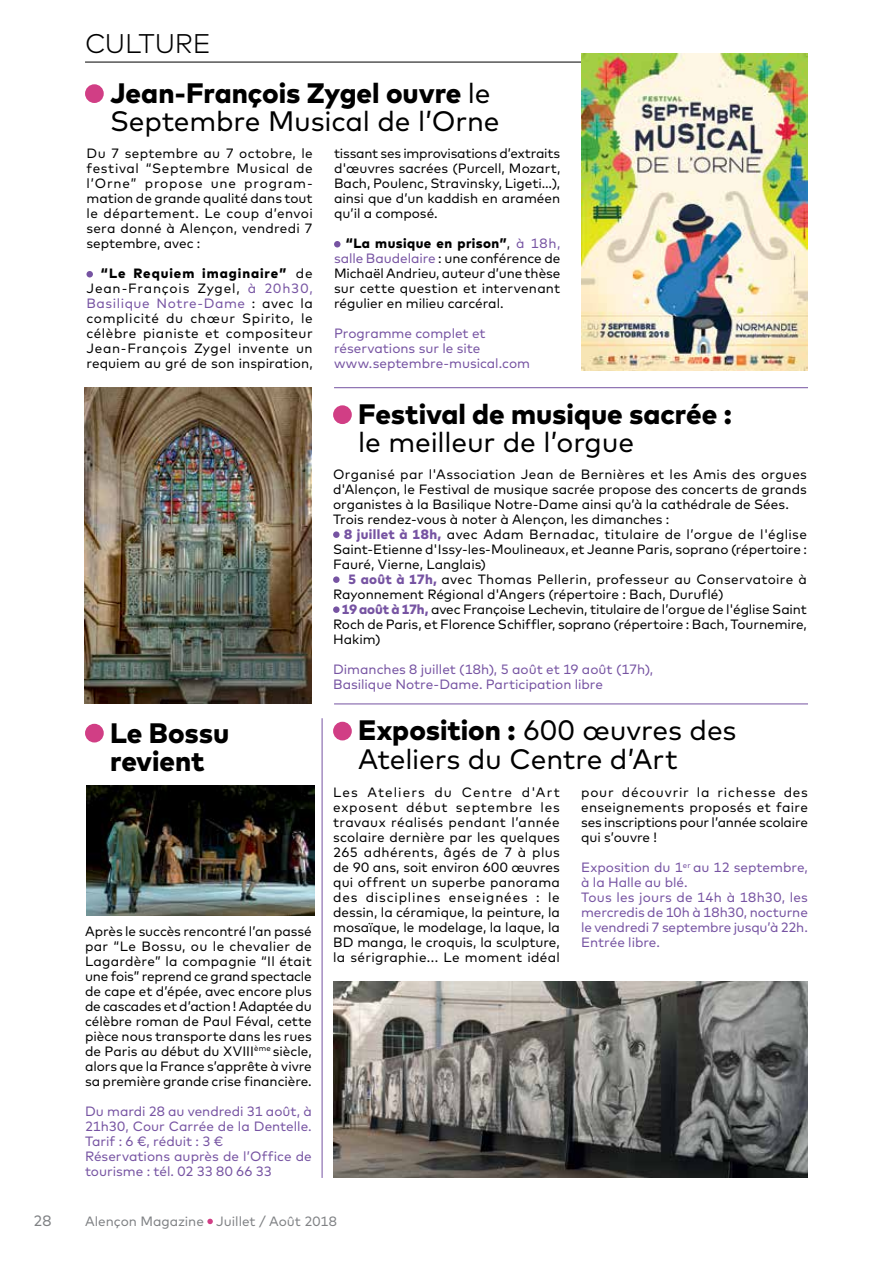
<style>
.page{position:relative;width:893px;height:1263px;background:#fff}
.page>*{position:absolute;margin:0;border:0;box-sizing:border-box;transform-origin:0 0}
.t1{font:28.2px/28.2px "Mark";letter-spacing:-.005em;color:#000}
.t2{font:800 28.2px/28.2px "Mark";color:#000}
.t3{font:300 27px "Mark";letter-spacing:-.01em;color:#000}
.t4{font:15px "Mark";color:#808285}
.t5{font:13.5px/15px "Mark";color:#000;text-align:justify}
.t6{font:13.5px/15px "Mark";color:#7653a2}
.t7{font:13.5px "Mark";color:#808285}
.s1{font-weight:800}
.s2{color:#7653a2}
.s3{font-weight:800;color:#7653a2}
</style>
<div class="page">
<svg style="left:207px;top:1219px;width:6px;height:5px"></svg>
<div style="left:85px;top:84px;width:19px;height:19px;background:#d13e85;border-radius:50%"></div>
<div style="left:333px;top:405px;width:19px;height:19px;background:#d13e85;border-radius:50%"></div>
<div style="left:85px;top:724px;width:19px;height:18px;background:#d13e85;border-radius:50%"></div>
<div style="left:333px;top:722px;width:19px;height:18px;background:#d13e85;border-radius:50%"></div>
<hr style="left:85px;top:62px;width:723px;height:1px;background:#000">
<div style="left:86px;top:271px;width:7px;height:6px;background:#7653a2;border-radius:50%"></div>
<div style="left:334px;top:241px;width:7px;height:6px;background:#7653a2;border-radius:50%"></div>
<div style="left:333px;top:531px;width:7px;height:7px;background:#7653a2;border-radius:50%"></div>
<div style="left:333px;top:576px;width:7px;height:7px;background:#7653a2;border-radius:50%"></div>
<div style="left:333px;top:606px;width:7px;height:7px;background:#7653a2;border-radius:50%"></div>
<img style="left:581px;top:53px;width:227px;height:318px">
<img style="left:333px;top:982px;width:475px;height:196px">
<img style="left:84px;top:387px;width:228px;height:316px">
<img style="left:86px;top:785px;width:228px;height:131px">
<hr style="left:334px;top:387px;width:474px;height:1px;background:#7653a2">
<hr style="left:334px;top:703px;width:474px;height:1px;background:#7653a2">
<hr style="left:322px;top:718px;width:1px;height:460px;background:#7653a2">
<h2 class="t3" style="left:85px;top:28px;width:127px">CULTURE</h2>
<h1 class="t1" style="left:110px;top:79px;width:391px"><span class="s1">Jean-François Zygel ouvre</span> le<br>Septembre Musical de l’Orne</h1>
<p class="t5" style="left:86px;top:146px;width:228px">Du 7 septembre au 7 octobre, le festival “Septembre Musical de l’Orne” propose une program&shy;mation de grande qualité dans tout le département. Le coup d’envoi sera donné à Alençon, vendredi 7 septembre, avec :</p>
<p class="t5" style="left:86px;top:266px;width:228px;text-indent:14px"><span class="s1">“Le Requiem imaginaire”</span> de Jean-François Zygel, <span class="s2">à 20h30, Basilique Notre-Dame</span> : avec la complicité du chœur Spirito, le célèbre pianiste et compositeur Jean-François Zygel invente un requiem au gré de son inspiration,</p>
<p class="t5" style="left:334px;top:146px;width:228px">tissant ses improvisations d’extraits d'œuvres sacrées (Purcell, Mozart, Bach, Poulenc, Stravinsky, Ligeti…), ainsi que d’un kaddish en araméen qu’il a composé.</p>
<p class="t5" style="left:334px;top:236px;width:228px;text-indent:12px"><span class="s1">“La musique en prison”</span>, <span class="s2">à 18h, salle Baudelaire</span> : une conférence de Michaël Andrieu, auteur d’une thèse sur cette question et intervenant régulier en milieu carcéral.</p>
<p class="t6" style="left:334px;top:326px;width:198px">Programme complet et réservations sur le site www.septembre-musical.com</p>
<h1 class="t2" style="left:358px;top:400px;width:375px">Festival de musique sacrée :</h1>
<h1 class="t1" style="left:358px;top:428px;width:277px">le meilleur de l’orgue</h1>
<p class="t5" style="left:333px;top:466px;width:475px;text-align:left">Organisé par l'Association Jean de Bernières et les Amis des orgues d'Alençon, le Festival de musique sacrée propose des concerts de grands organistes à la Basilique Notre-Dame ainsi qu’à la cathédrale de Sées.<br>Trois rendez-vous à noter à Alençon, les dimanches :</p>
<p class="t5" style="left:333px;top:526px;width:475px;text-indent:11px"><span class="s3">8 juillet à 18h,</span> avec Adam Bernadac, titulaire de l’orgue de l'église Saint-Etienne d'Issy-les-Moulineaux, et Jeanne Paris, soprano (répertoire :<br>Fauré, Vierne, Langlais)</p>
<p class="t5" style="left:333px;top:571px;width:475px;text-indent:15px"><span class="s3">5 août à 17h,</span> avec Thomas Pellerin, professeur au Conservatoire à<br>Rayonnement Régional d'Angers (répertoire : Bach, Duruflé)</p>
<p class="t5" style="left:333px;top:601px;width:475px;text-indent:8px"><span class="s3">19 août à 17h,</span> avec Françoise Lechevin, titulaire de l’orgue de l'église Saint Roch de Paris, et Florence Schiffler, soprano (répertoire : Bach, Tournemire, Hakim)</p>
<p class="t6" style="left:333px;top:661px;width:322px">Dimanches 8 juillet (18h), 5 août et 19 août (17h),<br>Basilique Notre-Dame. Participation libre</p>
<h1 class="t2" style="left:110px;top:719px;width:121px">Le Bossu revient</h1>
<h1 class="t1" style="left:358px;top:717px;width:380px"><span class="s1">Exposition :</span> 600 œuvres des<br>Ateliers du Centre d’Art</h1>
<p class="t5" style="left:85px;top:923px;width:228px">Après le succès rencontré l’an passé par “Le Bossu, ou le chevalier de Lagardère” la compagnie “Il était une fois” reprend ce grand spectacle de cape et d’épée, avec encore plus de cascades et d’action ! Adaptée du célèbre roman de Paul Féval, cette pièce nous transporte dans les rues de Paris au début du XVIII<sup>ème</sup> siècle, alors que la France s’apprête à vivre sa première grande crise financière.</p>
<p class="t6" style="left:85px;top:1103px;width:228px">Du mardi 28 au vendredi 31 août, à<br>21h30, Cour Carrée de la Dentelle.<br>Tarif : 6 €, réduit : 3 €<br>Réservations auprès de l’Office de tourisme : tél. 02 33 80 66 33</p>
<p class="t5" style="left:333px;top:785px;width:228px">Les Ateliers du Centre d'Art exposent début septembre les travaux réalisés pendant l’année scolaire dernière par les quelques 265 adhérents, âgés de 7 à plus de 90 ans, soit environ 600 œuvres qui offrent un superbe panorama des disciplines enseignées : le dessin, la céramique, la peinture, la mosaïque, le modelage, la laque, la BD manga, le croquis, la sculpture, la sérigraphie... Le moment idéal</p>
<p class="t5" style="left:581px;top:785px;width:228px">pour découvrir la richesse des enseignements proposés et faire ses inscriptions pour l’année scolaire qui s’ouvre !</p>
<p class="t6" style="left:581px;top:860px;width:228px">Exposition du 1<sup>er</sup> au 12 septembre, à la Halle au blé.<br>Tous les jours de 14h à 18h30, les mercredis de 10h à 18h30, nocturne le vendredi 7 septembre jusqu’à 22h.<br>Entrée libre.</p>
<p class="t4" style="left:34px;top:1212px;width:19px">28</p>
<p class="t7" style="left:85px;top:1213px;width:253px">Alençon Magazine Juillet / Août 2018</p>
</div>
